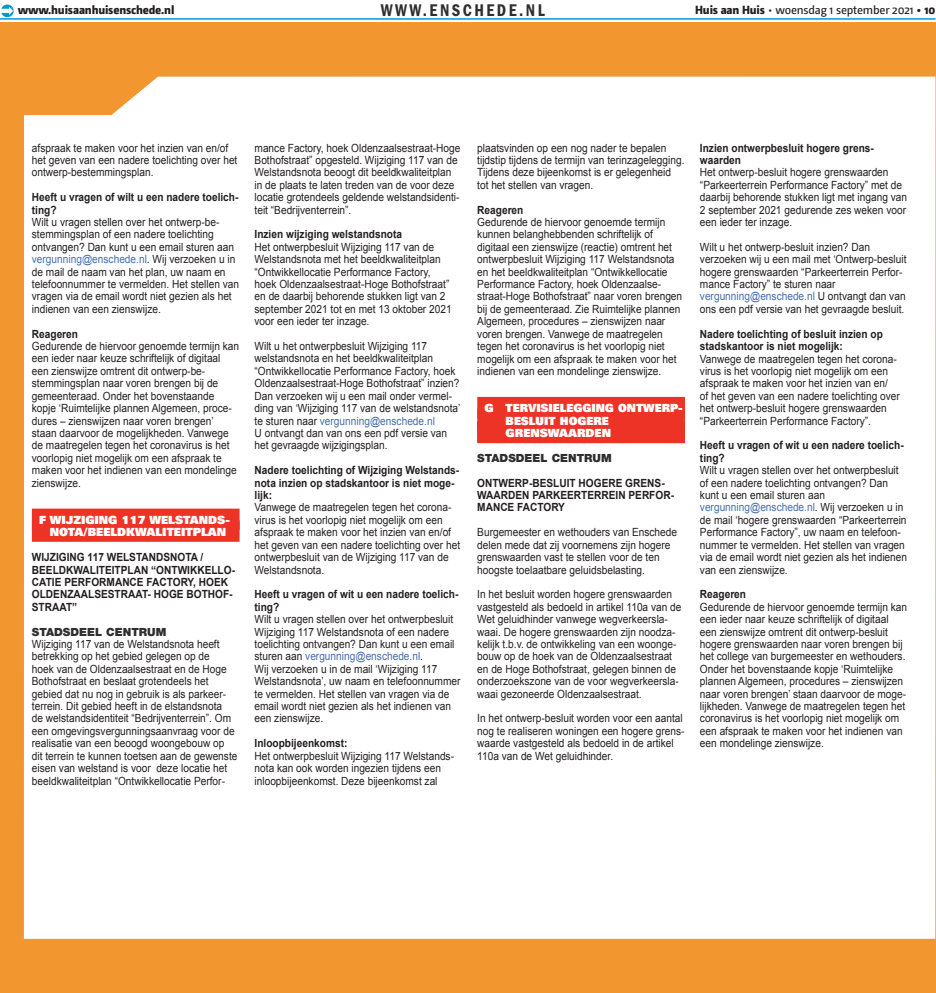
<style>
.page{position:relative;width:936px;height:993px;background:#fff}
.page>*{position:absolute;margin:0;border:0;box-sizing:border-box;transform-origin:0 0}
.t1{font:17.5px "ITC Franklin Gothic Std Dm Cd";letter-spacing:.15em;color:#302f2f;scale:.95 1}
.t2{font:11.88px "Camingo";letter-spacing:-.015em;color:#231f20}
.t3{font:800 11.88px "Camingo";letter-spacing:-.015em;color:#231f20}
.t4{font:11.25px/12.4px "Arial";color:#231f20;scale:.9 1}
.t5{font:700 11.25px/12.4px "Arial";color:#231f20;scale:.9 1}
.t6{font:11.25px/12.4px "Univers LT Std X Black";color:#fff}
.t7{font:900 11.25px "Helvetica Neue LT Std";color:#302f2f}
.s1{font-weight:800}
.s2{color:#476fad}
</style>
<div class="page">
<div style="left:0;top:23px;width:935px;height:969px;background:#f2962f"></div>
<div style="left:24px;top:77px;width:911px;height:861px;background:#fff"></div>
<hr style="left:0;top:19px;width:935px;height:1px;background:#0098d2">
<svg style="left:1px;top:5px;width:13px;height:12px"></svg>
<div style="left:32px;top:508px;width:207px;height:22px;background:#ed3226"></div>
<div style="left:32px;top:520px;width:207px;height:21px;background:#ed3226"></div>
<div style="left:477px;top:397px;width:208px;height:21px;background:#ed3226"></div>
<div style="left:477px;top:408px;width:208px;height:22px;background:#ed3226"></div>
<div style="left:477px;top:421px;width:208px;height:22px;background:#ed3226"></div>
<p class="t3" style="left:18px;top:2px;width:158px">www.huisaanhuisenschede.nl</p>
<h1 class="t1" style="left:380px;top:0;width:174px">WWW.ENSCHEDE.NL</h1>
<p class="t2" style="left:695px;top:3px;width:242px"><span class="s1">Huis aan Huis</span> • woensdag 1 september 2021 <span class="s1">• 10</span></p>
<p class="t4" style="left:32px;top:141px;width:230px">afspraak te maken voor het inzien van en/of het geven van een nadere toelichting over het ontwerp-bestemmingsplan.</p>
<p class="t5" style="left:32px;top:191px;width:231px">Heeft u vragen of wilt u een nadere toelich&shy;ting?</p>
<p class="t4" style="left:32px;top:216px;width:232px">Wilt u vragen stellen over het ontwerp-be&shy;stemmingsplan of een nadere toelichting ontvangen? Dan kunt u een email sturen aan <span class="s2">vergunning@enschede.nl</span>. Wij verzoeken u in de mail de naam van het plan, uw naam en telefoonnummer te vermelden. Het stellen van vragen via de email wordt niet gezien als het indienen van een zienswijze.</p>
<p class="t5" style="left:32px;top:328px;width:53px">Reageren</p>
<p class="t4" style="left:32px;top:340px;width:232px">Gedurende de hiervoor genoemde termijn kan een ieder naar keuze schriftelijk of digitaal een zienswijze omtrent dit ontwerp-be&shy;stemmingsplan naar voren brengen bij de gemeenteraad. Onder het bovenstaande kopje ‘Ruimtelijke plannen Algemeen, proce&shy;dures – zienswijzen naar voren brengen’ staan daarvoor de mogelijkheden. Vanwege de maatregelen tegen het coronavirus is het voorlopig niet mogelijk om een afspraak te maken voor het indienen van een mondelinge zienswijze.</p>
<p class="t6" style="left:50px;top:513px;width:182px;text-indent:-11px">F WIJZIGING 117 WELSTANDS-<br>NOTA/BEELDKWALITEITPLAN</p>
<p class="t5" style="left:32px;top:551px;width:227px">WIJZIGING 117 WELSTANDSNOTA /<br>BEELDKWALITEITPLAN “ONTWIKKELLO-<br>CATIE PERFORMANCE FACTORY, HOEK<br>OLDENZAALSESTRAAT- HOGE BOTHOF-<br>STRAAT”</p>
<p class="t7" style="left:32px;top:624px;width:136px">STADSDEEL CENTRUM</p>
<p class="t4" style="left:32px;top:637px;width:230px">Wijziging 117 van de Welstandsnota heeft betrekking op het gebied gelegen op de<br>hoek van de Oldenzaalsestraat en de Hoge Bothofstraat en beslaat grotendeels het gebied dat nu nog in gebruik is als parkeer&shy;terrein. Dit gebied heeft in de elstandsnota<br>de welstandsidentiteit “Bedrijventerrein”. Om een omgevingsvergunningsaanvraag voor de realisatie van een beoogd woongebouw op dit terrein te kunnen toetsen aan de gewenste eisen van welstand is voor deze locatie het beeldkwaliteitplan “Ontwikkellocatie Perfor-</p>
<p class="t4" style="left:254px;top:141px;width:230px">mance Factory, hoek Oldenzaalsestraat-Hoge Bothofstraat” opgesteld. Wijziging 117 van de Welstandsnota beoogt dit beeldkwaliteitplan in de plaats te laten treden van de voor deze locatie grotendeels geldende welstandsidenti&shy;teit “Bedrijventerrein”.</p>
<p class="t5" style="left:254px;top:228px;width:165px">Inzien wijziging welstandsnota</p>
<p class="t4" style="left:254px;top:241px;width:220px">Het ontwerpbesluit Wijziging 117 van de Welstandsnota met het beeldkwaliteitplan “Ontwikkellocatie Performance Factory, hoek Oldenzaalsestraat-Hoge Bothofstraat” en de daarbij behorende stukken ligt van 2 september 2021 tot en met 13 oktober 2021 voor een ieder ter inzage.</p>
<p class="t4" style="left:254px;top:340px;width:230px">Wilt u het ontwerpbesluit Wijziging 117 welstandsnota en het beeldkwaliteitplan “Ontwikkellocatie Performance Factory, hoek Oldenzaalsestraat-Hoge Bothofstraat” inzien?<br>Dan verzoeken wij u een mail onder vermel&shy;ding van ‘Wijziging 117 van de welstandsnota’ te sturen naar <span class="s2">vergunning@enschede.nl<br></span>U ontvangt dan van ons een pdf versie van het gevraagde wijzigingsplan.</p>
<p class="t5" style="left:254px;top:464px;width:229px">Nadere toelichting of Wijziging Welstands&shy;nota inzien op stadskantoor is niet moge&shy;lijk:</p>
<p class="t4" style="left:254px;top:501px;width:230px">Vanwege de maatregelen tegen het corona&shy;virus is het voorlopig niet mogelijk om een afspraak te maken voor het inzien van en/of het geven van een nadere toelichting over het ontwerpbesluit van de Wijziging 117 van de Welstandsnota.</p>
<p class="t5" style="left:254px;top:588px;width:228px">Heeft u vragen of wit u een nadere toelich&shy;ting?</p>
<p class="t4" style="left:254px;top:613px;width:230px">Wilt u vragen stellen over het ontwerpbesluit Wijziging 117 Welstandsnota of een nadere toelichting ontvangen? Dan kunt u een email sturen aan <span class="s2">vergunning@enschede.nl</span>.<br>Wij verzoeken u in de mail ‘Wijziging 117<br>Welstandsnota’, uw naam en telefoonnummer te vermelden. Het stellen van vragen via de email wordt niet gezien als het indienen van een zienswijze.</p>
<p class="t5" style="left:254px;top:737px;width:105px">Inloopbijeenkomst:</p>
<p class="t4" style="left:254px;top:749px;width:223px">Het ontwerpbesluit Wijziging 117 Welstands&shy;nota kan ook worden ingezien tijdens een inloopbijeenkomst. Deze bijeenkomst zal</p>
<p class="t4" style="left:477px;top:141px;width:232px">plaatsvinden op een nog nader te bepalen tijdstip tijdens de termijn van terinzagelegging.<br>Tijdens deze bijeenkomst is er gelegenheid tot het stellen van vragen.</p>
<p class="t5" style="left:477px;top:204px;width:53px">Reageren</p>
<p class="t4" style="left:477px;top:216px;width:229px">Gedurende de hiervoor genoemde termijn kunnen belanghebbenden schriftelijk of digitaal een zienswijze (reactie) omtrent het ontwerpbesluit Wijziging 117 Welstandsnota en het beeldkwaliteitplan “Ontwikkellocatie Performance Factory, hoek Oldenzaalse&shy;straat-Hoge Bothofstraat” naar voren brengen bij de gemeenteraad. Zie Ruimtelijke plannen Algemeen, procedures – zienswijzen naar voren brengen. Vanwege de maatregelen tegen het coronavirus is het voorlopig niet mogelijk om een afspraak te maken voor het indienen van een mondelinge zienswijze.</p>
<p class="t6" style="left:505px;top:401px;width:178px;text-indent:-21px">G TERVISIELEGGING ONTWERP-<br>BESLUIT HOGERE<br>GRENSWAARDEN</p>
<p class="t7" style="left:477px;top:451px;width:136px">STADSDEEL CENTRUM</p>
<p class="t5" style="left:477px;top:476px;width:220px">ONTWERP-BESLUIT HOGERE GRENS-<br>WAARDEN PARKEERTERREIN PERFOR-<br>MANCE FACTORY</p>
<p class="t4" style="left:477px;top:526px;width:223px">Burgemeester en wethouders van Enschede delen mede dat zij voornemens zijn hogere grenswaarden vast te stellen voor de ten hoogste toelaatbare geluidsbelasting.</p>
<p class="t4" style="left:477px;top:588px;width:228px">In het besluit worden hogere grenswaarden vastgesteld als bedoeld in artikel 110a van de Wet geluidhinder vanwege wegverkeersla&shy;waai. De hogere grenswaarden zijn noodza&shy;kelijk t.b.v. de ontwikkeling van een woonge&shy;bouw op de hoek van de Oldenzaalsestraat en de Hoge Bothofstraat, gelegen binnen de onderzoekszone van de voor wegverkeersla&shy;waai gezoneerde Oldenzaalsestraat.</p>
<p class="t4" style="left:477px;top:712px;width:232px">In het ontwerp-besluit worden voor een aantal nog te realiseren woningen een hogere grens&shy;waarde vastgesteld als bedoeld in de artikel 110a van de Wet geluidhinder.</p>
<p class="t5" style="left:700px;top:142px;width:195px">Inzien ontwerpbesluit hogere grens&shy;waarden</p>
<p class="t4" style="left:700px;top:166px;width:232px">Het ontwerp-besluit hogere grenswaarden “Parkeerterrein Performance Factory” met de daarbij behorende stukken ligt met ingang van 2 september 2021 gedurende zes weken voor een ieder ter inzage.</p>
<p class="t4" style="left:700px;top:241px;width:231px">Wilt u het ontwerp-besluit inzien? Dan verzoeken wij u een mail met ‘Ontwerp-besluit hogere grenswaarden “Parkeerterrein Perfor&shy;mance Factory” te sturen naar <span class="s2">vergunning@enschede.nl</span> U ontvangt dan van ons een pdf versie van het gevraagde besluit.</p>
<p class="t5" style="left:700px;top:328px;width:205px">Nadere toelichting of besluit inzien op stadskantoor is niet mogelijk:</p>
<p class="t4" style="left:700px;top:352px;width:224px">Vanwege de maatregelen tegen het corona&shy;virus is het voorlopig niet mogelijk om een afspraak te maken voor het inzien van en/<br>of het geven van een nadere toelichting over het ontwerp-besluit hogere grenswaarden “Parkeerterrein Performance Factory”.</p>
<p class="t5" style="left:700px;top:439px;width:228px">Heeft u vragen of wit u een nadere toelich&shy;ting?</p>
<p class="t4" style="left:700px;top:464px;width:232px">Wilt u vragen stellen over het ontwerpbesluit of een nadere toelichting ontvangen? Dan kunt u een email sturen aan <span class="s2">vergunning@enschede.nl</span>. Wij verzoeken u in de mail ‘hogere grenswaarden “Parkeerterrein Performance Factory”, uw naam en telefoon&shy;nummer te vermelden. Het stellen van vragen via de email wordt niet gezien als het indienen van een zienswijze.</p>
<p class="t5" style="left:700px;top:588px;width:53px">Reageren</p>
<p class="t4" style="left:700px;top:600px;width:232px">Gedurende de hiervoor genoemde termijn kan een ieder naar keuze schriftelijk of digitaal een zienswijze omtrent dit ontwerp-besluit hogere grenswaarden naar voren brengen bij het college van burgemeester en wethouders.<br>Onder het bovenstaande kopje ‘Ruimtelijke plannen Algemeen, procedures – zienswijzen naar voren brengen’ staan daarvoor de moge&shy;lijkheden. Vanwege de maatregelen tegen het coronavirus is het voorlopig niet mogelijk om een afspraak te maken voor het indienen van een mondelinge zienswijze.</p>
</div>
